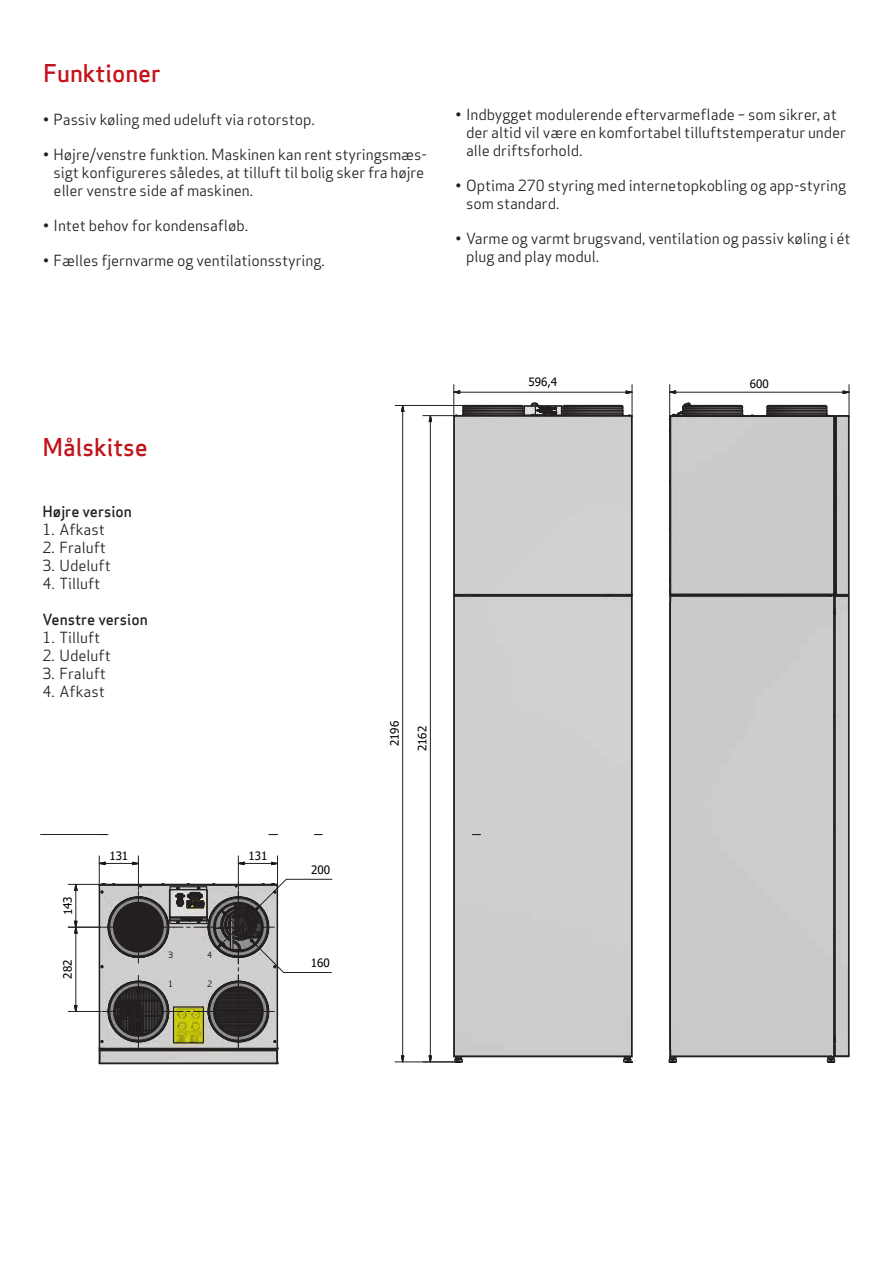
<style>
.page{position:relative;width:893px;height:1263px;background:#fff}
.page>*{position:absolute;margin:0;border:0;box-sizing:border-box;transform-origin:0 0}
.t1{font:500 24px "Apex Sans";color:#c4121a}
.t2{font:15px/18px "Apex Sans";letter-spacing:-.005em;color:#231f20}
.t3{font:500 15px "Apex Sans";color:#231f20}
.t4{font:11.55px "Tahoma";letter-spacing:-.01em;color:#000}
.t5{font:8.4px "Apex Sans";color:#000}
</style>
<div class="page">
<div style="left:671px;top:403px;width:178px;height:655px;background:#cacaca"></div>
<hr style="left:683px;top:414px;width:60px;height:1px;background:#231f20">
<hr style="left:683px;top:406px;width:59px;height:1px;background:#231f20">
<hr style="left:683px;top:410px;width:59px;height:1px;background:#231f20">
<hr style="left:683px;top:408px;width:59px;height:1px;background:#231f20">
<hr style="left:683px;top:413px;width:59px;height:1px;background:#231f20">
<hr style="left:683px;top:411px;width:59px;height:1px;background:#231f20">
<hr style="left:684px;top:405px;width:57px;height:1px;background:#231f20">
<svg style="left:740px;top:404px;width:4px;height:11px"></svg>
<hr style="left:767px;top:414px;width:60px;height:1px;background:#231f20">
<hr style="left:767px;top:406px;width:60px;height:1px;background:#231f20">
<hr style="left:767px;top:410px;width:60px;height:1px;background:#231f20">
<hr style="left:767px;top:408px;width:60px;height:1px;background:#231f20">
<hr style="left:767px;top:413px;width:60px;height:1px;background:#231f20">
<hr style="left:767px;top:411px;width:60px;height:1px;background:#231f20">
<hr style="left:768px;top:405px;width:58px;height:1px;background:#231f20">
<svg style="left:765px;top:404px;width:4px;height:11px"></svg>
<hr style="left:836px;top:416px;width:1px;height:178px;background:#231f20">
<hr style="left:835px;top:416px;width:1px;height:178px;background:#231f20">
<hr style="left:848px;top:416px;width:2px;height:178px;background:#231f20">
<hr style="left:671px;top:415px;width:163px;height:1px;background:#231f20">
<hr style="left:834px;top:416px;width:1px;height:178px;background:#231f20">
<hr style="left:833px;top:416px;width:1px;height:178px;background:#231f20">
<hr style="left:671px;top:416px;width:163px;height:1px;background:#231f20">
<hr style="left:671px;top:594px;width:163px;height:1px;background:#231f20">
<hr style="left:669px;top:416px;width:2px;height:178px;background:#231f20">
<svg style="left:824px;top:404px;width:26px;height:38px"></svg>
<svg style="left:668px;top:401px;width:24px;height:21px"></svg>
<hr style="left:671px;top:1056px;width:160px;height:1px;background:#231f20">
<hr style="left:671px;top:1055px;width:160px;height:1px;background:#231f20">
<hr style="left:671px;top:595px;width:160px;height:1px;background:#231f20">
<hr style="left:671px;top:596px;width:160px;height:1px;background:#231f20">
<svg style="left:668px;top:589px;width:15px;height:474px;background:#b6b5b5"></svg>
<svg style="left:825px;top:574px;width:25px;height:489px;background:#adacac"></svg>
<svg style="left:428px;top:1055px;width:4px;height:8px"></svg>
<svg style="left:428px;top:416px;width:4px;height:12px"></svg>
<hr style="left:430px;top:422px;width:1px;height:634px;background:#231f20">
<hr style="left:423px;top:415px;width:30px;height:1px;background:#231f20">
<svg style="left:401px;top:1055px;width:4px;height:8px"></svg>
<svg style="left:401px;top:406px;width:4px;height:11px"></svg>
<hr style="left:402px;top:411px;width:1px;height:645px;background:#231f20">
<hr style="left:395px;top:1061px;width:59px;height:1px;background:#231f20">
<hr style="left:395px;top:405px;width:68px;height:1px;background:#231f20">
<svg style="left:454px;top:390px;width:6px;height:4px"></svg>
<svg style="left:625px;top:390px;width:7px;height:4px"></svg>
<hr style="left:460px;top:392px;width:166px;height:1px;background:#231f20">
<hr style="left:453px;top:385px;width:1px;height:30px;background:#231f20">
<hr style="left:632px;top:385px;width:1px;height:30px;background:#231f20">
<svg style="left:670px;top:390px;width:6px;height:4px"></svg>
<svg style="left:842px;top:390px;width:7px;height:4px"></svg>
<hr style="left:676px;top:392px;width:167px;height:1px;background:#231f20">
<hr style="left:849px;top:385px;width:1px;height:30px;background:#231f20">
<hr style="left:669px;top:385px;width:1px;height:32px;background:#231f20">
<div style="left:453px;top:401px;width:180px;height:662px;background:#cfcfcf"></div>
<hr style="left:41px;top:835px;width:59px;height:1px;background:#231f20">
<svg style="left:74px;top:1005px;width:4px;height:6px"></svg>
<hr style="left:76px;top:933px;width:1px;height:72px;background:#231f20">
<hr style="left:68px;top:1011px;width:33px;height:1px;background:#231f20">
<svg style="left:74px;top:920px;width:4px;height:19px"></svg>
<svg style="left:74px;top:883px;width:4px;height:13px"></svg>
<hr style="left:76px;top:890px;width:1px;height:31px;background:#231f20">
<hr style="left:68px;top:884px;width:31px;height:1px;background:#231f20">
<hr style="left:68px;top:927px;width:33px;height:1px;background:#231f20">
<svg style="left:96px;top:856px;width:237px;height:209px"></svg>
<h1 class="t1" style="left:43px;top:52px;width:119px">Funktioner</h1>
<p class="t2" style="left:43px;top:109px;width:273px">• Passiv køling med udeluft via rotorstop.</p>
<p class="t2" style="left:54px;top:144px;width:375px;text-indent:-11px">• Højre/venstre funktion. Maskinen kan rent styringsmæs&shy;sigt konfigureres således, at tilluft til bolig sker fra højre eller venstre side af maskinen.</p>
<p class="t2" style="left:43px;top:215px;width:207px">• Intet behov for kondensafløb.</p>
<p class="t2" style="left:43px;top:250px;width:283px">• Fælles fjernvarme og ventilationsstyring.</p>
<p class="t4" style="left:174px;top:147px;width:30px">596,4</p>
<p class="t4" style="left:395px;top:149px;width:20px">600</p>
<p class="t2" style="left:466px;top:104px;width:382px;text-indent:-11px">• Indbygget modulerende eftervarmeflade – som sikrer, at der altid vil være en komfortabel tilluftstemperatur under alle driftsforhold.</p>
<p class="t2" style="left:466px;top:175px;width:382px;text-indent:-11px">• Optima 270 styring med internetopkobling og app-styring som standard.</p>
<p class="t2" style="left:466px;top:228px;width:386px;text-indent:-11px">• Varme og varmt brugsvand, ventilation og passiv køling i ét plug and play modul.</p>
<h1 class="t1" style="left:43px;top:426px;width:107px">Målskitse</h1>
<p class="t4" style="left:32px;top:519px;width:27px;rotate:-90deg">2196</p>
<p class="t4" style="left:60px;top:524px;width:27px;rotate:-90deg">2162</p>
<p class="t3" style="left:43px;top:498px;width:91px">Højre version</p>
<p class="t2" style="left:43px;top:519px;width:64px">1. Afkast</p>
<p class="t2" style="left:43px;top:537px;width:65px">2. Fraluft</p>
<p class="t2" style="left:43px;top:555px;width:70px">3. Udeluft</p>
<p class="t2" style="left:43px;top:573px;width:59px">4. Tilluft</p>
<p class="t3" style="left:43px;top:606px;width:107px">Venstre version</p>
<p class="t2" style="left:43px;top:627px;width:59px">1. Tilluft</p>
<p class="t2" style="left:43px;top:645px;width:70px">2. Udeluft</p>
<p class="t2" style="left:43px;top:663px;width:65px">3. Fraluft</p>
<p class="t2" style="left:43px;top:681px;width:64px">4. Afkast</p>
<p class="t4" style="left:60px;top:915px;width:20px;rotate:-90deg">143</p>
<p class="t4" style="left:60px;top:979px;width:20px;rotate:-90deg">282</p>
<p class="t4" style="left:109px;top:848px;width:20px">131</p>
<p class="t4" style="left:248px;top:848px;width:20px">131</p>
<p class="t5" style="left:168px;top:948px;width:7px">3</p>
<p class="t5" style="left:207px;top:948px;width:7px">4</p>
<p class="t5" style="left:168px;top:977px;width:7px">1</p>
<p class="t5" style="left:207px;top:977px;width:7px">2</p>
<p class="t4" style="left:311px;top:861px;width:20px">200</p>
<p class="t4" style="left:311px;top:955px;width:20px">160</p>
<p class="t4" style="left:387px;top:746px;width:27px;rotate:-90deg">2196</p>
<p class="t4" style="left:415px;top:751px;width:27px;rotate:-90deg">2162</p>
<p class="t4" style="left:529px;top:374px;width:30px">596,4</p>
<p class="t4" style="left:750px;top:376px;width:20px">600</p>
</div>
